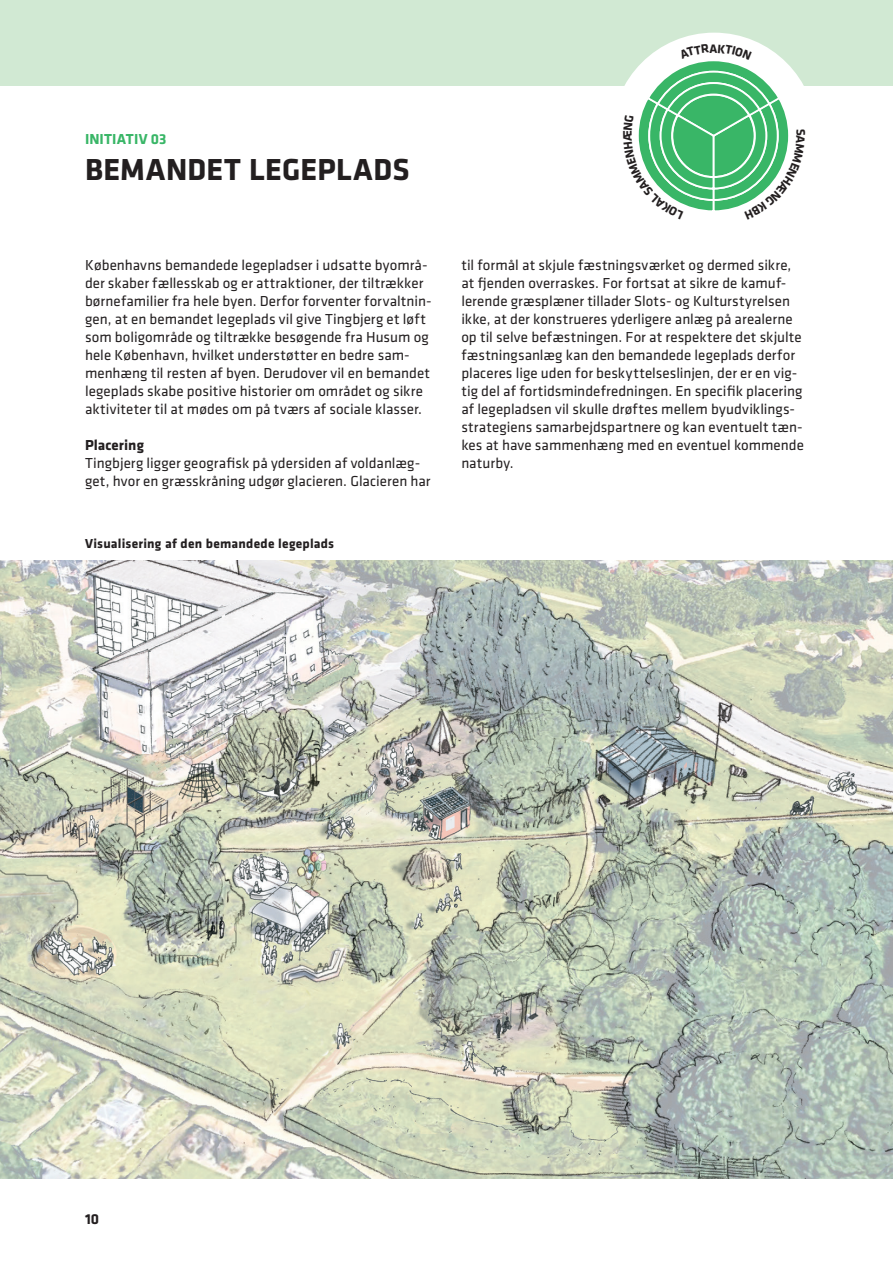
<style>
.page{position:relative;width:893px;height:1263px;background:#fff}
.page>*{position:absolute;margin:0;border:0;box-sizing:border-box;transform-origin:0 0}
.t1{font:700 31.5px "Klavika";letter-spacing:.01em;color:#231f20}
.t2{font:15px/18px "Klavika";color:#231f20}
.t3{font:700 15px "Klavika";letter-spacing:.005em;color:#231f20}
.t4{font:700 15px "Klavika";letter-spacing:.015em;color:#39b667}
.t5{font:700 13.5px "Klavika";letter-spacing:.015em;color:#231f20}
</style>
<div class="page">
<div style="left:0;top:0;width:893px;height:85px;background:#d1e9d3"></div>
<img style="left:0;top:561px;width:893px;height:617px">
<div style="left:612px;top:33px;width:204px;height:204px;background:#fff;border-radius:50%"></div>
<svg style="left:623px;top:44px;width:182px;height:167px"></svg>
<p class="t4" style="left:85px;top:131px;width:83px">INITIATIV 03</p>
<h1 class="t1" style="left:85px;top:152px;width:326px">BEMANDET LEGEPLADS</h1>
<p class="t2" style="left:85px;top:256px;width:348px">Københavns bemandede legepladser i udsatte byområ&shy;der skaber fællesskab og er attraktioner, der tiltrækker børnefamilier fra hele byen. Derfor forventer forvaltnin&shy;gen, at en bemandet legeplads vil give Tingbjerg et løft som boligområde og tiltrække besøgende fra Husum og hele København, hvilket understøtter en bedre sam&shy;menhæng til resten af byen. Derudover vil en bemandet legeplads skabe positive historier om området og sikre aktiviteter til at mødes om på tværs af sociale klasser.</p>
<p class="t3" style="left:85px;top:437px;width:60px">Placering</p>
<p class="t2" style="left:85px;top:454px;width:347px">Tingbjerg ligger geografisk på ydersiden af voldanlæg&shy;get, hvor en græsskråning udgør glacieren. Glacieren har</p>
<p class="t5" style="left:85px;top:536px;width:251px">Visualisering af den bemandede legeplads</p>
<p class="t2" style="left:461px;top:256px;width:344px">til formål at skjule fæstningsværket og dermed sikre, at fjenden overraskes. For fortsat at sikre de kamuf&shy;lerende græsplæner tillader Slots- og Kulturstyrelsen ikke, at der konstrueres yderligere anlæg på arealerne op til selve befæstningen. For at respektere det skjulte fæstningsanlæg kan den bemandede legeplads derfor placeres lige uden for beskyttelseslinjen, der er en vig&shy;tig del af fortidsmindefredningen. En specifik placering af legepladsen vil skulle drøftes mellem byudviklings&shy;strategiens samarbejdspartnere og kan eventuelt tæn&shy;kes at have sammenhæng med en eventuel kommende naturby.</p>
<p class="t3" style="left:85px;top:1211px;width:16px">10</p>
</div>
